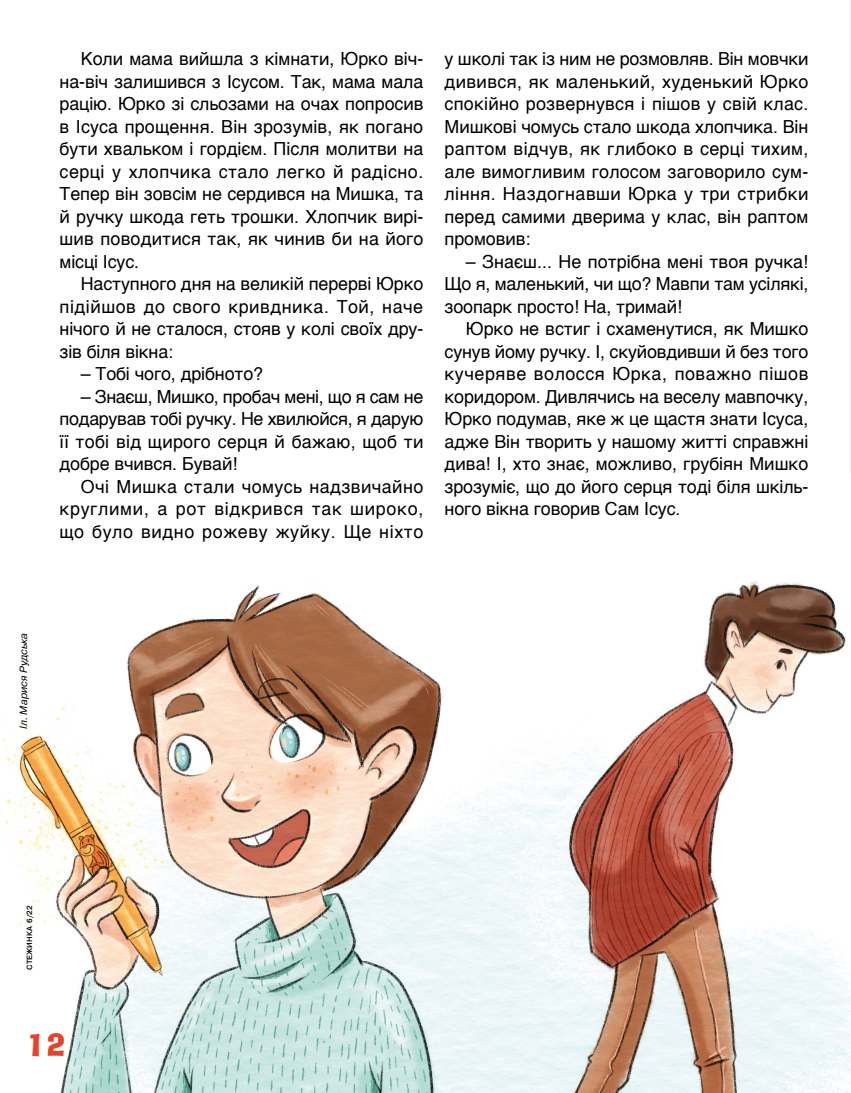
<style>
.page{position:relative;width:851px;height:1093px;background:#fff}
.page>*{position:absolute;margin:0;border:0;box-sizing:border-box;transform-origin:0 0}
.t1{font:30px "Ad Lib BT";color:#e8412c}
.t2{font:18px/22.5px "Helvetica";letter-spacing:-.005em;color:#000;text-align:justify}
.t3{font:italic 10.5px "Pragmatica";color:#000}
.t4{font:500 7.5px "Pragmatica";color:#000}
</style>
<div class="page">
<img style="left:0;top:581px;width:850px;height:512px">
<p class="t2" style="left:60px;top:48px;width:365px;text-indent:21px">Коли мама вийшла з кімнати, Юрко віч&shy;на-віч залишився з Ісусом. Так, мама мала рацію. Юрко зі сльозами на очах попросив в Ісуса прощення. Він зрозумів, як погано бути хвальком і гордієм. Після молитви на серці у хлопчика стало легко й радісно.<br>Тепер він зовсім не сердився на Мишка, та й ручку шкода геть трошки. Хлопчик вирі&shy;шив поводитися так, як чинив би на його місці Ісус.</p>
<p class="t2" style="left:60px;top:273px;width:365px;text-indent:21px">Наступного дня на великій перерві Юрко підійшов до свого кривдника. Той, наче нічого й не сталося, стояв у колі своїх дру&shy;зів біля вікна:</p>
<p class="t2" style="left:81px;top:363px;width:184px">– Тобі чого, дрібното?</p>
<p class="t2" style="left:60px;top:386px;width:365px;text-indent:21px">– Знаєш, Мишко, пробач мені, що я сам не подарував тобі ручку. Не хвилюйся, я дарую її тобі від щирого серця й бажаю, щоб ти добре вчився. Бувай!</p>
<p class="t2" style="left:60px;top:476px;width:365px;text-indent:21px">Очі Мишка стали чомусь надзвичайно круглими, а рот відкрився так широко, що було видно рожеву жуйку. Ще ніхто</p>
<p class="t2" style="left:444px;top:48px;width:365px">у школі так із ним не розмовляв. Він мовчки дивився, як маленький, худенький Юрко спокійно розвернувся і пішов у свій клас.<br>Мишкові чомусь стало шкода хлопчика. Він раптом відчув, як глибоко в серці тихим, але вимогливим голосом заговорило сум&shy;ління. Наздогнавши Юрка у три стрибки перед самими дверима у клас, він раптом промовив:</p>
<p class="t2" style="left:444px;top:251px;width:365px;text-indent:21px">– Знаєш... Не потрібна мені твоя ручка!<br>Що я, маленький, чи що? Мавпи там усілякі, зоопарк просто! На, тримай!</p>
<p class="t2" style="left:444px;top:318px;width:365px;text-indent:21px">Юрко не встиг і схаменутися, як Мишко сунув йому ручку. І, скуйовдивши й без того кучеряве волосся Юрка, поважно пішов коридором. Дивлячись на веселу мавпочку, Юрко подумав, яке ж це щастя знати Ісуса, адже Він творить у нашому житті справжні дива! І, хто знає, можливо, грубіян Мишко зрозуміє, що до його серця тоді біля шкіль&shy;ного вікна говорив Сам Ісус.</p>
<p class="t3" style="left:17px;top:729px;width:98px;rotate:-90deg">Іл. Марися Рудська</p>
<p class="t4" style="left:25px;top:969px;width:65px;rotate:-90deg">СТЕЖИНКА 6/22</p>
<h1 class="t1" style="left:26px;top:1023px;width:42px">12</h1>
</div>
